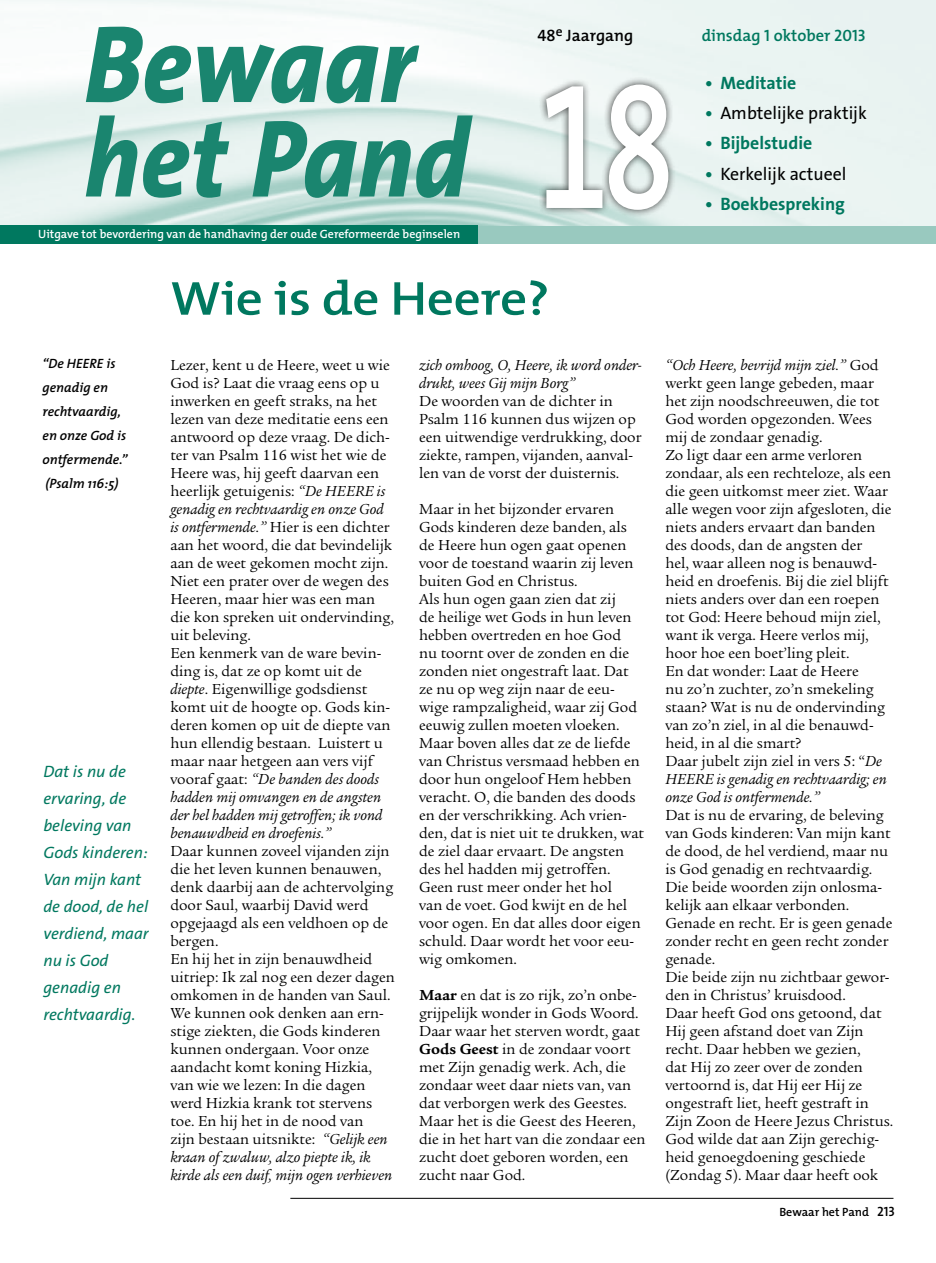
<style>
.page{position:relative;width:936px;height:1263px;background:#fff}
.page>*{position:absolute;margin:0;border:0;box-sizing:border-box;transform-origin:0 0}
.t1{font:italic 800 111px "The Sans B8";color:#1a856f;scale:.91 1}
.t2{font:600 48px "The Mix";letter-spacing:-.01em;color:#00785f;scale:1.11 1}
.t3{font:700 18px "The Sans B7";color:#00785f}
.t4{font:18px "The Sans B5 Plain";color:#000}
.t5{font:italic 16.5px/27px "The Sans B5 Plain";color:#00785f}
.t6{font:600 16.5px "The Mix";color:#00785f}
.t7{font:600 16.5px "The Mix";color:#000}
.t8{font:15.75px/18px "Legacy Serif Std";color:#000}
.t9{font:italic 15.75px/18px "Legacy Serif Std";color:#000}
.t10{font:italic 600 13.5px/24px "The Mix";color:#000}
.t11{font:600 12px "The Mix";color:#fff}
.t12{font:600 12px "The Mix";color:#000}
.s1{font-family:"The Mix Semi Bold Caps";font-weight:400}
.s2{font-family:"The Sans B7";font-weight:700;color:#00785f}
.s3{font-family:"The Sans B6";font-weight:600;font-style:normal;font-size:187.05px;color:#fff}
.s4{font-style:italic}
.s5{font-weight:700}
.s6{font-family:"The Mix Semi Bold Caps";font-weight:400;font-size:13.5px}
</style>
<div class="page">
<img style="left:0;top:0;width:935px;height:226px">
<div style="left:446px;top:226px;width:489px;height:17px;background:#99c9bf"></div>
<div style="left:538px;top:76px;width:138px;height:142px;background:#000;opacity:.75"></div>
<div style="left:0;top:225px;width:477px;height:18px;background:#00785f"></div>
<hr style="left:290px;top:1198px;width:603px;height:1px;background:#000">
<h1 class="t1" style="left:84px;top:6px;width:365px">Bewaar</h1>
<p class="t7" style="left:537px;top:21px;width:97px"><span class="s1">48</span><sup>e</sup> Jaargang</p>
<p class="t6" style="left:701px;top:21px;width:166px">dinsdag <span class="s1">1</span> oktober <span class="s1">2013</span></p>
<p class="t3" style="left:705px;top:73px;width:93px">• Meditatie</p>
<p class="t4" style="left:705px;top:104px;width:163px"><span class="s2">•</span> Ambtelijke praktijk</p>
<p class="t3" style="left:705px;top:134px;width:109px">• Bijbelstudie</p>
<p class="t4" style="left:705px;top:164px;width:143px"><span class="s2">•</span> Kerkelijk actueel</p>
<p class="t3" style="left:705px;top:195px;width:141px">• Boekbespreking</p>
<h1 class="t1" style="left:84px;top:100px;width:650px">het Pand <span class="s3">18</span></h1>
<p class="t11" style="left:38px;top:224px;width:423px">Uitgave tot bevordering van de handhaving der oude Gereformeerde beginselen</p>
<p class="t10" style="left:43px;top:351px;width:87px">“De HEERE is genadig en rechtvaardig, en onze God is ontfermende.” (Psalm 116:5)</p>
<p class="t5" style="left:43px;top:759px;width:107px">Dat is nu de ervaring, de beleving van<br>Gods kinderen:<br>Van mijn kant de dood, de hel verdiend, maar nu is God genadig en rechtvaardig.</p>
<h2 class="t2" style="left:170px;top:258px;width:343px">Wie is de Heere?</h2>
<p class="t8" style="left:170px;top:356px;width:225px">Lezer, kent u de Heere, weet u wie<br>God is? Laat die vraag eens op u inwerken en geeft straks, na het lezen van deze meditatie eens een antwoord op deze vraag. De dich&shy;ter van Psalm 116 wist het wie de<br>Heere was, hij geeft daarvan een heerlijk getuigenis: <span class="s4">“De HEERE is genadig en rechtvaardig en onze God is ontfermende.”</span> Hier is een dichter aan het woord, die dat bevindelijk aan de weet gekomen mocht zijn.<br>Niet een prater over de wegen des<br>Heeren, maar hier was een man die kon spreken uit ondervinding, uit beleving.<br>Een kenmerk van de ware bevin&shy;ding is, dat ze op komt uit de <span class="s4">diepte</span>. Eigenwillige godsdienst komt uit de hoogte op. Gods kin&shy;deren komen op uit de diepte van hun ellendig bestaan. Luistert u maar naar hetgeen aan vers vijf vooraf gaat: <span class="s4">“De banden des doods hadden mij omvangen en de angsten der hel hadden mij getroffen; ik vond benauwdheid en droefenis.”</span></p>
<p class="t8" style="left:170px;top:842px;width:226px">Daar kunnen zoveel vijanden zijn die het leven kunnen benauwen, denk daarbij aan de achtervolging door Saul, waarbij David werd opgejaagd als een veldhoen op de bergen.<br>En hij het in zijn benauwdheid uitriep: Ik zal nog een dezer dagen omkomen in de handen van Saul.<br>We kunnen ook denken aan ern&shy;stige ziekten, die Gods kinderen kunnen ondergaan. Voor onze aandacht komt koning Hizkia, van wie we lezen: In die dagen werd Hizkia krank tot stervens toe. En hij het in de nood van<br>zijn bestaan uitsnikte: <span class="s4">“Gelijk een kraan of zwaluw, alzo piepte ik, ik kirde als een duif, mijn ogen verhieven</span></p>
<p class="t9" style="left:419px;top:356px;width:224px">zich omhoog, O, Heere, ik word onder&shy;drukt, wees Gij mijn Borg”</p>
<p class="t8" style="left:419px;top:392px;width:224px">De woorden van de dichter in<br>Psalm 116 kunnen dus wijzen op een uitwendige verdrukking, door ziekte, rampen, vijanden, aanval&shy;len van de vorst der duisternis.</p>
<p class="t8" style="left:419px;top:500px;width:226px">Maar in het bijzonder ervaren<br>Gods kinderen deze banden, als de Heere hun ogen gaat openen voor de toestand waarin zij leven buiten God en Christus.<br>Als hun ogen gaan zien dat zij<br>de heilige wet Gods in hun leven hebben overtreden en hoe God<br>nu toornt over de zonden en die zonden niet ongestraft laat. Dat ze nu op weg zijn naar de eeu&shy;wige rampzaligheid, waar zij God eeuwig zullen moeten vloeken.<br>Maar boven alles dat ze de liefde van Christus versmaad hebben en door hun ongeloof Hem hebben veracht. O, die banden des doods en der verschrikking. Ach vrien&shy;den, dat is niet uit te drukken, wat de ziel daar ervaart. De angsten des hel hadden mij getroffen.<br>Geen rust meer onder het hol<br>van de voet. God kwijt en de hel voor ogen. En dat alles door eigen schuld. Daar wordt het voor eeu&shy;wig omkomen.</p>
<p class="t8" style="left:419px;top:986px;width:228px"><span class="s5">Maar</span> en dat is zo rijk, zo’n onbe&shy;grijpelijk wonder in Gods Woord.<br>Daar waar het sterven wordt, gaat<br><span class="s5">Gods Geest</span> in de zondaar voort met Zijn genadig werk. Ach, die zondaar weet daar niets van, van dat verborgen werk des Geestes.<br>Maar het is die Geest des Heeren, die in het hart van die zondaar een zucht doet geboren worden, een zucht naar God.</p>
<p class="t8" style="left:665px;top:356px;width:228px"><span class="s4">“Och Heere, bevrijd mijn ziel.”</span> God werkt geen lange gebeden, maar het zijn noodschreeuwen, die tot<br>God worden opgezonden. Wees mij de zondaar genadig.<br>Zo ligt daar een arme verloren zondaar, als een rechteloze, als een die geen uitkomst meer ziet. Waar alle wegen voor zijn afgesloten, die niets anders ervaart dan banden des doods, dan de angsten der<br>hel, waar alleen nog is benauwd&shy;heid en droefenis. Bij die ziel blijft niets anders over dan een roepen tot God: Heere behoud mijn ziel, want ik verga. Heere verlos mij, hoor hoe een boet’ling pleit.<br>En dat wonder: Laat de Heere<br>nu zo’n zuchter, zo’n smekeling staan? Wat is nu de ondervinding van zo’n ziel, in al die benauwd&shy;heid, in al die smart?<br>Daar jubelt zijn ziel in vers 5: “<span class="s4">De<br>HEERE is genadig en rechtvaardig; en onze God is ontfermende.”</span></p>
<p class="t8" style="left:665px;top:806px;width:229px">Dat is nu de ervaring, de beleving van Gods kinderen: Van mijn kant de dood, de hel verdiend, maar nu is God genadig en rechtvaardig.<br>Die beide woorden zijn onlosma&shy;kelijk aan elkaar verbonden.<br>Genade en recht. Er is geen genade zonder recht en geen recht zonder genade.<br>Die beide zijn nu zichtbaar gewor&shy;den in Christus’ kruisdood.<br>Daar heeft God ons getoond, dat<br>Hij geen afstand doet van Zijn recht. Daar hebben we gezien,<br>dat Hij zo zeer over de zonden vertoornd is, dat Hij eer Hij ze ongestraft liet, heeft gestraft in<br>Zijn Zoon de Heere Jezus Christus.<br>God wilde dat aan Zijn gerechig&shy;heid genoegdoening geschiede (Zondag 5). Maar daar heeft ook</p>
<p class="t12" style="left:779px;top:1202px;width:117px">Bewaar het Pand <span class="s6">213</span></p>
</div>
